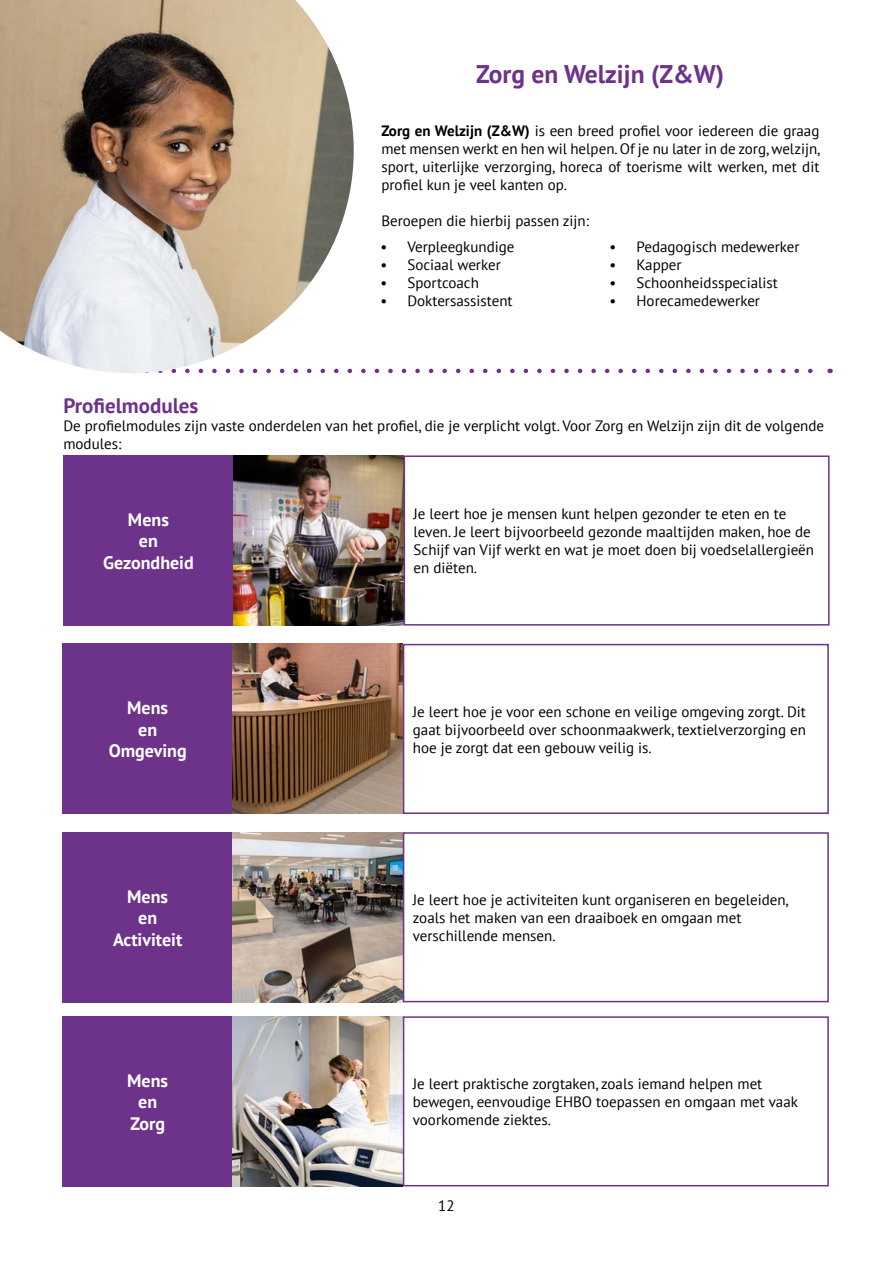
<style>
.page{position:relative;width:893px;height:1263px;background:#fff}
.page>*{position:absolute;margin:0;border:0;box-sizing:border-box;transform-origin:0 0}
.t1{font:700 25.5px "PT Sans";color:#6d328a}
.t2{font:700 21px "PT Sans";color:#6d328a}
.t3{font:700 18px/21.6px "PT Sans";color:#fff;text-align:center}
.t4{font:15px/18px "PT Sans";color:#000}
.s1{font-weight:700}
</style>
<div class="page">
<svg style="left:361px;top:369px;width:452px;height:4px"></svg>
<img style="left:0;top:0;width:354px;height:373px">
<div style="left:63px;top:455px;width:170px;height:171px;background:#6d328a"></div>
<img style="left:233px;top:455px;width:171px;height:171px">
<div style="left:63px;top:644px;width:170px;height:170px;background:#6d328a"></div>
<img style="left:233px;top:644px;width:170px;height:170px">
<div style="left:63px;top:832px;width:170px;height:170px;background:#6d328a"></div>
<img style="left:233px;top:832px;width:170px;height:170px">
<div style="left:63px;top:1016px;width:170px;height:170px;background:#6d328a"></div>
<img style="left:233px;top:1016px;width:170px;height:170px">
<div style="left:404px;top:455px;width:426px;height:171px;border:2px solid #6d328a"></div>
<div style="left:403px;top:644px;width:426px;height:170px;border:2px solid #6d328a"></div>
<div style="left:403px;top:832px;width:426px;height:170px;border:2px solid #6d328a"></div>
<div style="left:403px;top:1016px;width:426px;height:170px;border:2px solid #6d328a"></div>
<h1 class="t1" style="left:476px;top:58px;width:250px">Zorg en Welzijn (Z&amp;W)</h1>
<p class="t4" style="left:381px;top:122px;width:441px;text-align:justify"><span class="s1">Zorg en Welzijn (Z&amp;W)</span> is een breed profiel voor iedereen die graag met mensen werkt en hen wil helpen.Of je nu later in de zorg,welzijn, sport, uiterlijke verzorging, horeca of toerisme wilt werken, met dit profiel kun je veel kanten op.</p>
<p class="t4" style="left:381px;top:212px;width:209px">Beroepen die hierbij passen zijn:</p>
<p class="t4" style="left:380px;top:238px;width:136px">• Verpleegkundige</p>
<p class="t4" style="left:380px;top:256px;width:122px">• Sociaal werker</p>
<p class="t4" style="left:380px;top:274px;width:100px">• Sportcoach</p>
<p class="t4" style="left:380px;top:292px;width:134px">• Doktersassistent</p>
<p class="t4" style="left:610px;top:238px;width:192px">• Pedagogisch medewerker</p>
<p class="t4" style="left:610px;top:256px;width:74px">• Kapper</p>
<p class="t4" style="left:610px;top:274px;width:170px">• Schoonheidsspecialist</p>
<p class="t4" style="left:610px;top:292px;width:152px">• Horecamedewerker</p>
<h2 class="t2" style="left:63px;top:392px;width:137px">Profielmodules</h2>
<p class="t4" style="left:63px;top:416px;width:762px">De profielmodules zijn vaste onderdelen van het profiel, die je verplicht volgt. Voor Zorg en Welzijn zijn dit de volgende modules:</p>
<p class="t3" style="left:103px;top:508px;width:92px">Mens<br>en<br>Gezondheid</p>
<p class="t3" style="left:109px;top:697px;width:79px">Mens<br>en<br>Omgeving</p>
<p class="t3" style="left:113px;top:885px;width:71px">Mens<br>en<br>Activiteit</p>
<p class="t3" style="left:127px;top:1069px;width:42px">Mens en<br>Zorg</p>
<p class="t4" style="left:414px;top:505px;width:402px">Je leert hoe je mensen kunt helpen gezonder te eten en te leven. Je leert bijvoorbeeld gezonde maaltijden maken, hoe de Schijf van Vijf werkt en wat je moet doen bij voedselallergieën en diëten.</p>
<p class="t4" style="left:413px;top:702px;width:395px;text-align:justify">Je leert hoe je voor een schone en veilige omgeving zorgt. Dit gaat bijvoorbeeld over schoonmaakwerk, textielverzorging en hoe je zorgt dat een gebouw veilig is.</p>
<p class="t4" style="left:413px;top:890px;width:378px">Je leert hoe je activiteiten kunt organiseren en begeleiden, zoals het maken van een draaiboek en omgaan met verschillende mensen.</p>
<p class="t4" style="left:413px;top:1074px;width:387px">Je leert praktische zorgtaken, zoals iemand helpen met bewegen, eenvoudige EHBO toepassen en omgaan met vaak voorkomende ziektes.</p>
<p class="t4" style="left:438px;top:1196px;width:18px">12</p>
</div>
